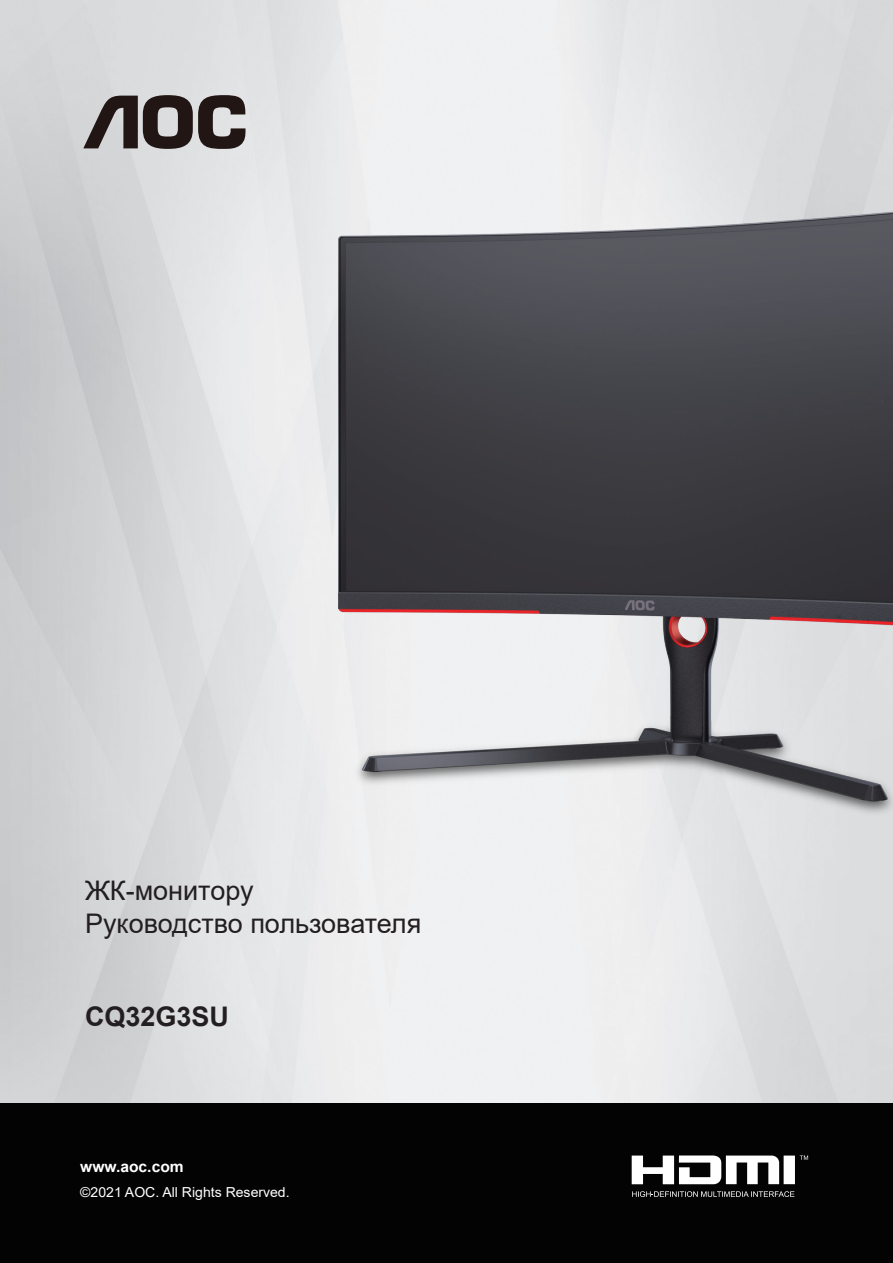
<style>
.page{position:relative;width:893px;height:1263px;background:#fff}
.page>*{position:absolute;margin:0;border:0;box-sizing:border-box;transform-origin:0 0}
.t1{font:27px/32.4px "Arial";color:#231f20}
.t2{font:700 27px "Arial";color:#231f20}
.t3{font:700 15.3px "Arial";color:#fff}
.t4{font:13.8px "Arial";color:#fff}
</style>
<div class="page">
<img style="left:0;top:0;width:893px;height:1104px">
<svg style="left:83px;top:95px;width:162px;height:54px;background:#706a69"></svg>
<div style="left:0;top:1104px;width:893px;height:159px;background:#030303"></div>
<svg style="left:632px;top:1155px;width:176px;height:29px"></svg>
<svg style="left:632px;top:1191px;width:162px;height:6px"></svg>
<img style="left:251px;top:84px;width:642px;height:785px">
<p class="t1" style="left:85px;top:874px;width:338px">ЖК-монитору<br>Руководство пользователя</p>
<p class="t2" style="left:85px;top:998px;width:146px">CQ32G3SU</p>
<p class="t3" style="left:80px;top:1156px;width:105px">www.aoc.com</p>
<p class="t4" style="left:80px;top:1183px;width:211px">©2021 AOC. All Rights Reserved.</p>
</div>
